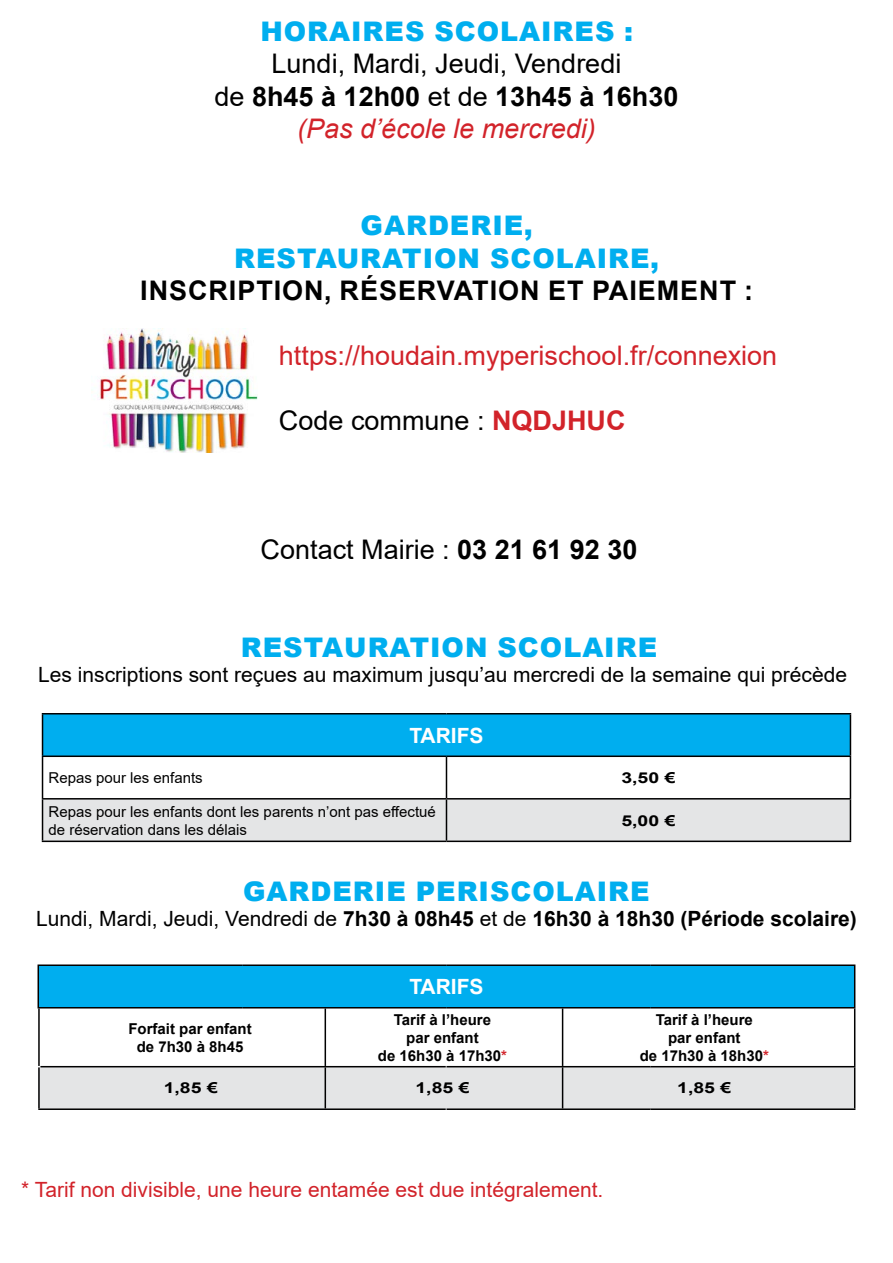
<style>
.page{position:relative;width:893px;height:1263px;background:#fff}
.page>*{position:absolute;margin:0;border:0;box-sizing:border-box;transform-origin:0 0}
.t1{font:27px/32.4px "Arial";color:#000;text-align:center}
.t2{font:900 27px/32.4px "Arial";letter-spacing:.035em;color:#00aeef;text-align:center}
.t3{font:27px "Arial";color:#d2232a}
.t4{font:700 27px "Arial";letter-spacing:.035em;color:#000}
.t5{font:21px "Arial";color:#000}
.t6{font:700 21px "Arial";color:#000}
.t7{font:21px "Arial";color:#d2232a}
.t8{font:700 21px "Arial";color:#fff}
.t9{font:700 15px/18px "Arial";color:#000;text-align:center}
.t10{font:15px/18px "Arial";color:#000}
.t11{font:700 15px "Arial";color:#000;scale:1.3 1}
.s1{font-weight:700}
.s2{font-style:italic;color:#d2232a}
.s3{font-weight:700;color:#d2232a}
.s4{font-weight:400}
.s5{color:#d2232a}
</style>
<div class="page">
<div style="left:43px;top:714px;width:807px;height:42px;background:#00aeef"></div>
<div style="left:43px;top:799px;width:807px;height:41px;background:#e4e5e6"></div>
<hr style="left:42px;top:713px;width:404px;height:1px;background:#000">
<hr style="left:42px;top:714px;width:1px;height:41px;background:#000">
<hr style="left:446px;top:713px;width:405px;height:1px;background:#000">
<hr style="left:850px;top:714px;width:1px;height:41px;background:#000">
<hr style="left:42px;top:755px;width:404px;height:2px;background:#000">
<hr style="left:42px;top:757px;width:1px;height:41px;background:#000">
<hr style="left:446px;top:755px;width:405px;height:2px;background:#000">
<hr style="left:446px;top:757px;width:1px;height:41px;background:#000">
<hr style="left:850px;top:757px;width:1px;height:41px;background:#000">
<hr style="left:42px;top:798px;width:404px;height:1px;background:#000">
<hr style="left:42px;top:799px;width:1px;height:41px;background:#000">
<hr style="left:446px;top:798px;width:405px;height:1px;background:#000">
<hr style="left:446px;top:799px;width:1px;height:41px;background:#000">
<hr style="left:850px;top:799px;width:1px;height:41px;background:#000">
<hr style="left:42px;top:840px;width:404px;height:2px;background:#000">
<hr style="left:446px;top:840px;width:405px;height:2px;background:#000">
<div style="left:38px;top:965px;width:817px;height:43px;background:#00aeef"></div>
<div style="left:40px;top:1067px;width:814px;height:41px;background:#e4e5e6"></div>
<hr style="left:38px;top:964px;width:204px;height:2px;background:#000">
<hr style="left:38px;top:966px;width:1px;height:41px;background:#000">
<hr style="left:242px;top:964px;width:204px;height:2px;background:#000">
<hr style="left:446px;top:964px;width:205px;height:2px;background:#000">
<hr style="left:651px;top:964px;width:204px;height:2px;background:#000">
<hr style="left:854px;top:966px;width:1px;height:41px;background:#000">
<hr style="left:38px;top:1007px;width:204px;height:1px;background:#000">
<hr style="left:242px;top:1007px;width:204px;height:1px;background:#000">
<hr style="left:38px;top:1008px;width:2px;height:58px;background:#000">
<hr style="left:446px;top:1007px;width:205px;height:1px;background:#000">
<hr style="left:325px;top:1008px;width:1px;height:58px;background:#000">
<hr style="left:651px;top:1007px;width:204px;height:1px;background:#000">
<hr style="left:562px;top:1008px;width:1px;height:58px;background:#000">
<hr style="left:854px;top:1008px;width:1px;height:58px;background:#000">
<hr style="left:40px;top:1066px;width:406px;height:2px;background:#000">
<hr style="left:38px;top:1067px;width:2px;height:41px;background:#000">
<hr style="left:446px;top:1066px;width:205px;height:1px;background:#000">
<hr style="left:325px;top:1067px;width:1px;height:41px;background:#000">
<hr style="left:651px;top:1066px;width:204px;height:1px;background:#000">
<hr style="left:562px;top:1067px;width:1px;height:41px;background:#000">
<hr style="left:854px;top:1067px;width:1px;height:41px;background:#000">
<hr style="left:38px;top:1108px;width:408px;height:2px;background:#000">
<hr style="left:446px;top:1108px;width:205px;height:2px;background:#000">
<hr style="left:651px;top:1108px;width:204px;height:2px;background:#000">
<img style="left:99px;top:328px;width:159px;height:124px">
<p class="t2" style="left:260px;top:14px;width:374px">HORAIRES SCOLAIRES :</p>
<p class="t1" style="left:215px;top:47px;width:465px">Lundi, Mardi, Jeudi, Vendredi<br>de <span class="s1">8h45 à 12h00</span> et de <span class="s1">13h45 à 16h30 </span><span class="s2">(Pas d’école le mercredi)</span></p>
<p class="t2" style="left:234px;top:209px;width:426px">GARDERIE,<br>RESTAURATION SCOLAIRE,</p>
<p class="t4" style="left:140px;top:272px;width:614px">INSCRIPTION, RÉSERVATION ET PAIEMENT :</p>
<p class="t3" style="left:279px;top:337px;width:500px">https://houdain.myperischool.fr/connexion</p>
<p class="t1" style="left:279px;top:404px;width:348px">Code commune : <span class="s3">NQDJHUC</span></p>
<p class="t1" style="left:261px;top:534px;width:378px">Contact Mairie : <span class="s1">03 21 61 92 30</span></p>
<p class="t2" style="left:241px;top:630px;width:418px">RESTAURATION SCOLAIRE</p>
<p class="t5" style="left:38px;top:660px;width:810px">Les inscriptions sont reçues au maximum jusqu’au mercredi de la semaine qui précède</p>
<p class="t8" style="left:409px;top:720px;width:76px">TARIFS</p>
<p class="t10" style="left:49px;top:769px;width:156px">Repas pour les enfants</p>
<p class="t11" style="left:621px;top:767px;width:43px">3,50 €</p>
<p class="t10" style="left:49px;top:802px;width:389px">Repas pour les enfants dont les parents n’ont pas effectué de réservation dans les délais</p>
<p class="t11" style="left:621px;top:810px;width:43px">5,00 €</p>
<p class="t2" style="left:243px;top:874px;width:408px">GARDERIE PERISCOLAIRE</p>
<p class="t6" style="left:36px;top:904px;width:822px"><span class="s4">Lundi, Mardi, Jeudi, Vendredi de</span> 7h30 à 08h45 <span class="s4">et de</span> 16h30 à 18h30 (Période scolaire)</p>
<p class="t8" style="left:409px;top:972px;width:76px">TARIFS</p>
<p class="t9" style="left:128px;top:1019px;width:125px">Forfait par enfant de 7h30 à 8h45</p>
<p class="t9" style="left:378px;top:1010px;width:131px">Tarif à l’heure<br>par enfant<br>de 16h30 à 17h30<span class="s5">*</span></p>
<p class="t9" style="left:640px;top:1010px;width:131px">Tarif à l’heure<br>par enfant<br>de 17h30 à 18h30<span class="s5">*</span></p>
<p class="t11" style="left:164px;top:1077px;width:43px">1,85 €</p>
<p class="t11" style="left:415px;top:1077px;width:43px">1,85 €</p>
<p class="t11" style="left:677px;top:1077px;width:43px">1,85 €</p>
<p class="t7" style="left:21px;top:1175px;width:584px">* Tarif non divisible, une heure entamée est due intégralement.</p>
</div>
